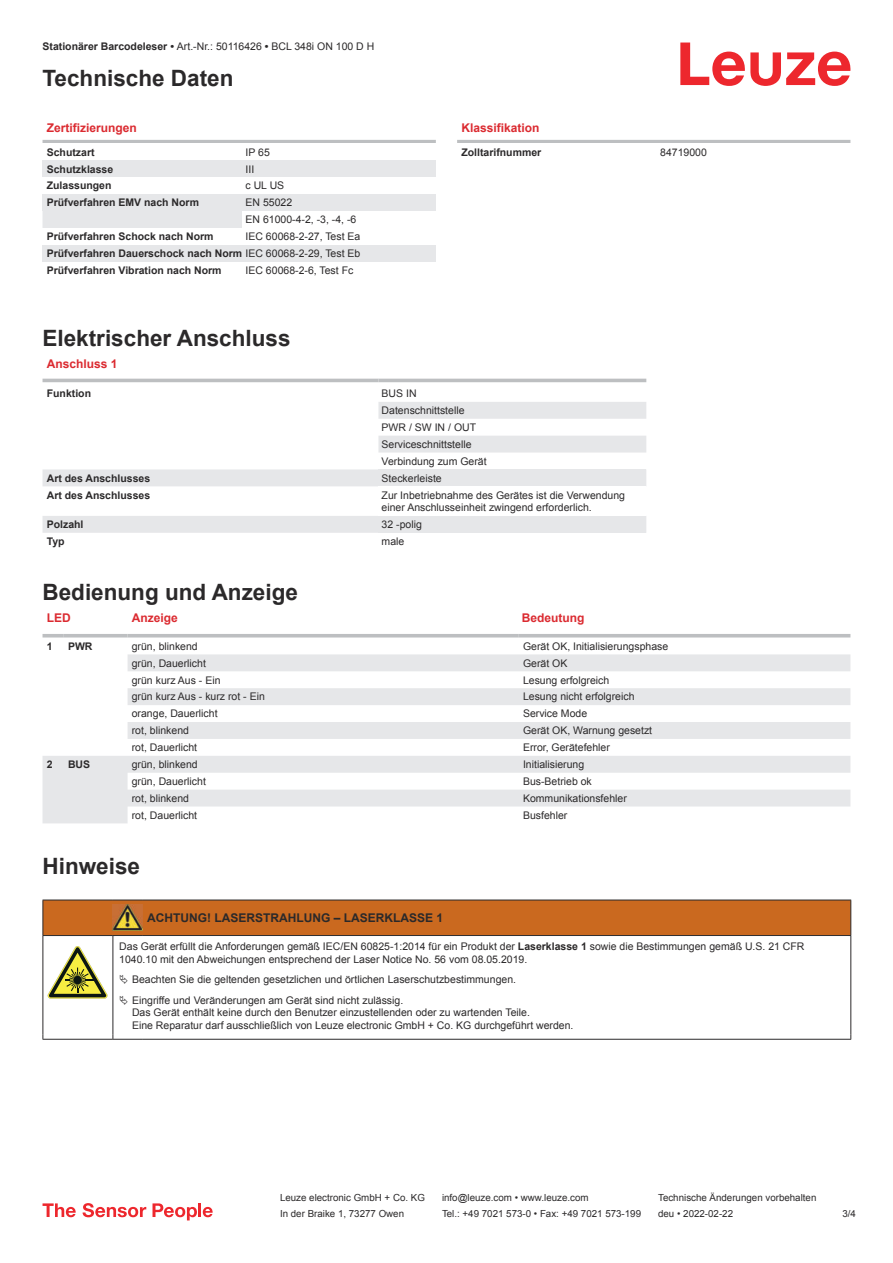
<style>
.page{position:relative;width:893px;height:1263px;background:#fff}
.page>*{position:absolute;margin:0;border:0;box-sizing:border-box;transform-origin:0 0}
.t1{font:700 22.5px "Arial";color:#2b292a}
.t2{font:700 12px "Arial";color:#db2a30}
.t3{font:700 12px "Arial";color:#2b292a}
.t4{font:10.5px/17px "Arial";color:#2b292a}
.t5{font:700 10.5px/17px "Arial";color:#2b292a;text-align:justify}
.t6{font:9.75px "Arial";color:#2b292a}
.s1{font-weight:700}
.s2{font-weight:400}
</style>
<div class="page">
<svg style="left:680px;top:43px;width:170px;height:43px"></svg>
<div style="left:43px;top:211px;width:199px;height:17px;background:#e6e7e9"></div>
<hr style="left:43px;top:140px;width:393px;height:3px;background:#bdbfc1">
<div style="left:43px;top:160px;width:199px;height:17px;background:#e6e7e9"></div>
<div style="left:242px;top:160px;width:194px;height:17px;background:#e6e7e9"></div>
<div style="left:43px;top:194px;width:199px;height:17px;background:#e6e7e9"></div>
<div style="left:242px;top:194px;width:194px;height:17px;background:#e6e7e9"></div>
<div style="left:43px;top:245px;width:199px;height:17px;background:#e6e7e9"></div>
<div style="left:242px;top:245px;width:194px;height:17px;background:#e6e7e9"></div>
<svg style="left:43px;top:378px;width:603px;height:5px"></svg>
<hr style="left:43px;top:379px;width:335px;height:3px;background:#bdbfc1">
<hr style="left:378px;top:379px;width:268px;height:3px;background:#bdbfc1">
<svg style="left:43px;top:402px;width:603px;height:131px"></svg>
<div style="left:378px;top:469px;width:268px;height:17px;background:#e6e7e9"></div>
<div style="left:378px;top:486px;width:268px;height:30px;background:#fff"></div>
<div style="left:378px;top:516px;width:268px;height:17px;background:#e6e7e9"></div>
<svg style="left:43px;top:637px;width:807px;height:1px"></svg>
<svg style="left:43px;top:654px;width:807px;height:169px"></svg>
<hr style="left:43px;top:634px;width:21px;height:3px;background:#bdbfc1">
<hr style="left:64px;top:634px;width:64px;height:3px;background:#bdbfc1">
<hr style="left:128px;top:634px;width:391px;height:3px;background:#bdbfc1">
<hr style="left:519px;top:634px;width:331px;height:3px;background:#bdbfc1">
<hr style="left:457px;top:140px;width:393px;height:3px;background:#bdbfc1">
<svg style="left:43px;top:1203px;width:33px;height:14px"></svg>
<svg style="left:83px;top:1203px;width:63px;height:14px"></svg>
<svg style="left:153px;top:1203px;width:44px;height:17px"></svg>
<hr style="left:198px;top:1203px;width:3px;height:14px;background:#ed272d">
<svg style="left:203px;top:1207px;width:10px;height:10px"></svg>
<div style="left:44px;top:901px;width:806px;height:34px;background:#ca691f"></div>
<svg style="left:44px;top:936px;width:806px;height:103px"></svg>
<hr style="left:43px;top:900px;width:70px;height:1px;background:#2b292a">
<hr style="left:43px;top:900px;width:1px;height:35px;background:#2b292a">
<hr style="left:43px;top:935px;width:70px;height:1px;background:#2b292a">
<hr style="left:113px;top:900px;width:30px;height:1px;background:#2b292a">
<hr style="left:113px;top:935px;width:30px;height:1px;background:#2b292a">
<hr style="left:143px;top:900px;width:708px;height:1px;background:#2b292a">
<hr style="left:850px;top:900px;width:1px;height:35px;background:#2b292a">
<hr style="left:143px;top:935px;width:708px;height:1px;background:#2b292a">
<hr style="left:43px;top:936px;width:1px;height:99px;background:#2b292a">
<hr style="left:113px;top:936px;width:1px;height:99px;background:#2b292a">
<hr style="left:850px;top:936px;width:1px;height:99px;background:#2b292a">
<hr style="left:43px;top:1039px;width:70px;height:1px;background:#2b292a">
<hr style="left:113px;top:1039px;width:30px;height:1px;background:#2b292a">
<hr style="left:143px;top:1039px;width:708px;height:1px;background:#2b292a">
<img style="left:113px;top:904px;width:30px;height:26px">
<svg style="left:47px;top:946px;width:60px;height:52px"></svg>
<svg style="left:115px;top:936px;width:734px;height:99px"></svg>
<svg style="left:120px;top:975px;width:8px;height:9px"></svg>
<svg style="left:120px;top:995px;width:8px;height:9px"></svg>
<p class="t4" style="left:43px;top:39px;width:333px"><span class="s1">Stationärer Barcodeleser •</span> Art.-Nr.: 50116426 <span class="s1">•</span> BCL 348i ON 100 D H</p>
<h1 class="t1" style="left:43px;top:70px;width:192px">Technische Daten</h1>
<p class="t2" style="left:47px;top:123px;width:92px">Zertifizierungen</p>
<p class="t5" style="left:47px;top:144px;width:49px">Schutzart</p>
<p class="t4" style="left:246px;top:144px;width:26px">IP 65</p>
<p class="t5" style="left:47px;top:161px;width:68px">Schutzklasse</p>
<p class="t4" style="left:246px;top:161px;width:10px">III</p>
<p class="t5" style="left:47px;top:178px;width:66px">Zulassungen</p>
<p class="t4" style="left:246px;top:178px;width:40px">c UL US</p>
<p class="t5" style="left:47px;top:195px;width:154px">Prüfverfahren EMV nach Norm</p>
<p class="t4" style="left:246px;top:195px;width:112px">EN 55022<br>EN 61000-4-2, -3, -4, -6</p>
<p class="t5" style="left:47px;top:229px;width:168px">Prüfverfahren Schock nach Norm</p>
<p class="t5" style="left:47px;top:229px;width:315px;text-indent:199px"><span class="s2">IEC 60068-2-27, Test Ea </span>Prüfverfahren Dauerschock nach Norm <span class="s2">IEC 60068-2-29, Test Eb </span>Prüfverfahren Vibration nach Norm</p>
<p class="t4" style="left:246px;top:263px;width:109px">IEC 60068-2-6, Test Fc</p>
<p class="t2" style="left:461px;top:123px;width:80px">Klassifikation</p>
<p class="t5" style="left:461px;top:144px;width:81px">Zolltarifnummer</p>
<p class="t4" style="left:660px;top:144px;width:48px">84719000</p>
<h1 class="t1" style="left:43px;top:329px;width:250px">Elektrischer Anschluss</h1>
<p class="t2" style="left:47px;top:359px;width:72px">Anschluss 1</p>
<p class="t5" style="left:47px;top:386px;width:46px">Funktion</p>
<p class="t4" style="left:382px;top:386px;width:107px">BUS IN<br>Datenschnittstelle<br>PWR / SW IN / OUT<br>Serviceschnittstelle<br>Verbindung zum Gerät</p>
<p class="t5" style="left:47px;top:470px;width:105px">Art des Anschlusses</p>
<p class="t4" style="left:382px;top:470px;width:62px">Steckerleiste</p>
<p class="t5" style="left:47px;top:487px;width:105px">Art des Anschlusses</p>
<p class="t4" style="left:382px;top:489px;width:245px;line-height:12.6px">Zur Inbetriebnahme des Gerätes ist die Verwendung einer Anschlusseinheit zwingend erforderlich.</p>
<p class="t5" style="left:47px;top:517px;width:38px">Polzahl</p>
<p class="t4" style="left:382px;top:517px;width:42px">32 -polig</p>
<p class="t5" style="left:47px;top:534px;width:19px">Typ</p>
<p class="t4" style="left:382px;top:534px;width:24px">male</p>
<h1 class="t1" style="left:43px;top:583px;width:257px">Bedienung und Anzeige</h1>
<p class="t2" style="left:47px;top:613px;width:25px">LED</p>
<p class="t2" style="left:132px;top:613px;width:48px">Anzeige</p>
<p class="t2" style="left:522px;top:613px;width:64px">Bedeutung</p>
<p class="t5" style="left:47px;top:638px;width:7px">1</p>
<p class="t5" style="left:68px;top:638px;width:26px">PWR</p>
<p class="t4" style="left:132px;top:638px;width:67px">grün, blinkend</p>
<p class="t4" style="left:523px;top:638px;width:147px">Gerät OK, Initialisierungsphase</p>
<p class="t4" style="left:132px;top:655px;width:76px">grün, Dauerlicht</p>
<p class="t4" style="left:523px;top:655px;width:46px">Gerät OK</p>
<p class="t4" style="left:132px;top:672px;width:90px">grün kurz Aus - Ein</p>
<p class="t4" style="left:523px;top:672px;width:88px">Lesung erfolgreich</p>
<p class="t4" style="left:132px;top:689px;width:135px">grün kurz Aus - kurz rot - Ein</p>
<p class="t4" style="left:523px;top:689px;width:113px">Lesung nicht erfolgreich</p>
<p class="t4" style="left:132px;top:706px;width:87px">orange, Dauerlicht</p>
<p class="t4" style="left:523px;top:706px;width:66px">Service Mode</p>
<p class="t4" style="left:132px;top:723px;width:59px">rot, blinkend</p>
<p class="t4" style="left:523px;top:723px;width:131px">Gerät OK, Warnung gesetzt</p>
<p class="t4" style="left:132px;top:740px;width:67px">rot, Dauerlicht</p>
<p class="t4" style="left:523px;top:740px;width:88px">Error, Gerätefehler</p>
<p class="t5" style="left:47px;top:757px;width:7px">2</p>
<p class="t5" style="left:68px;top:757px;width:24px">BUS</p>
<p class="t4" style="left:132px;top:757px;width:67px">grün, blinkend</p>
<p class="t4" style="left:523px;top:757px;width:63px">Initialisierung</p>
<p class="t4" style="left:132px;top:774px;width:76px">grün, Dauerlicht</p>
<p class="t4" style="left:523px;top:774px;width:70px">Bus-Betrieb ok</p>
<p class="t4" style="left:132px;top:791px;width:59px">rot, blinkend</p>
<p class="t4" style="left:523px;top:791px;width:105px">Kommunikationsfehler</p>
<p class="t4" style="left:132px;top:807px;width:67px">rot, Dauerlicht</p>
<p class="t4" style="left:523px;top:807px;width:46px">Busfehler</p>
<h1 class="t1" style="left:43px;top:857px;width:99px">Hinweise</h1>
<p class="t3" style="left:147px;top:913px;width:298px">ACHTUNG! LASERSTRAHLUNG – LASERKLASSE 1</p>
<p class="t4" style="left:119px;top:941px;width:687px;line-height:12.6px">Das Gerät erfüllt die Anforderungen gemäß IEC/EN 60825-1:2014 für ein Produkt der <span class="s1">Laserklasse 1</span> sowie die Bestimmungen gemäß U.S. 21 CFR<br>1040.10 mit den Abweichungen entsprechend der Laser Notice No. 56 vom 08.05.2019.</p>
<p class="t4" style="left:132px;top:970px;width:386px;line-height:20.2px">Beachten Sie die geltenden gesetzlichen und örtlichen Laserschutzbestimmungen.<br>Eingriffe und Veränderungen am Gerät sind nicht zulässig.</p>
<p class="t4" style="left:132px;top:1007px;width:443px;line-height:12.6px">Das Gerät enthält keine durch den Benutzer einzustellenden oder zu wartenden Teile.<br>Eine Reparatur darf ausschließlich von Leuze electronic GmbH + Co. KG durchgeführt werden.</p>
<p class="t6" style="left:280px;top:1194px;width:146px">Leuze electronic GmbH + Co. KG</p>
<p class="t6" style="left:442px;top:1194px;width:148px">info@leuze.com • www.leuze.com</p>
<p class="t6" style="left:658px;top:1194px;width:160px">Technische Änderungen vorbehalten</p>
<p class="t6" style="left:280px;top:1210px;width:126px">In der Braike 1, 73277 Owen</p>
<p class="t6" style="left:442px;top:1210px;width:201px">Tel.: +49 7021 573-0 • Fax: +49 7021 573-199</p>
<p class="t6" style="left:658px;top:1210px;width:76px">deu • 2022-02-22</p>
<p class="t6" style="left:842px;top:1210px;width:15px">3 /4</p>
</div>
